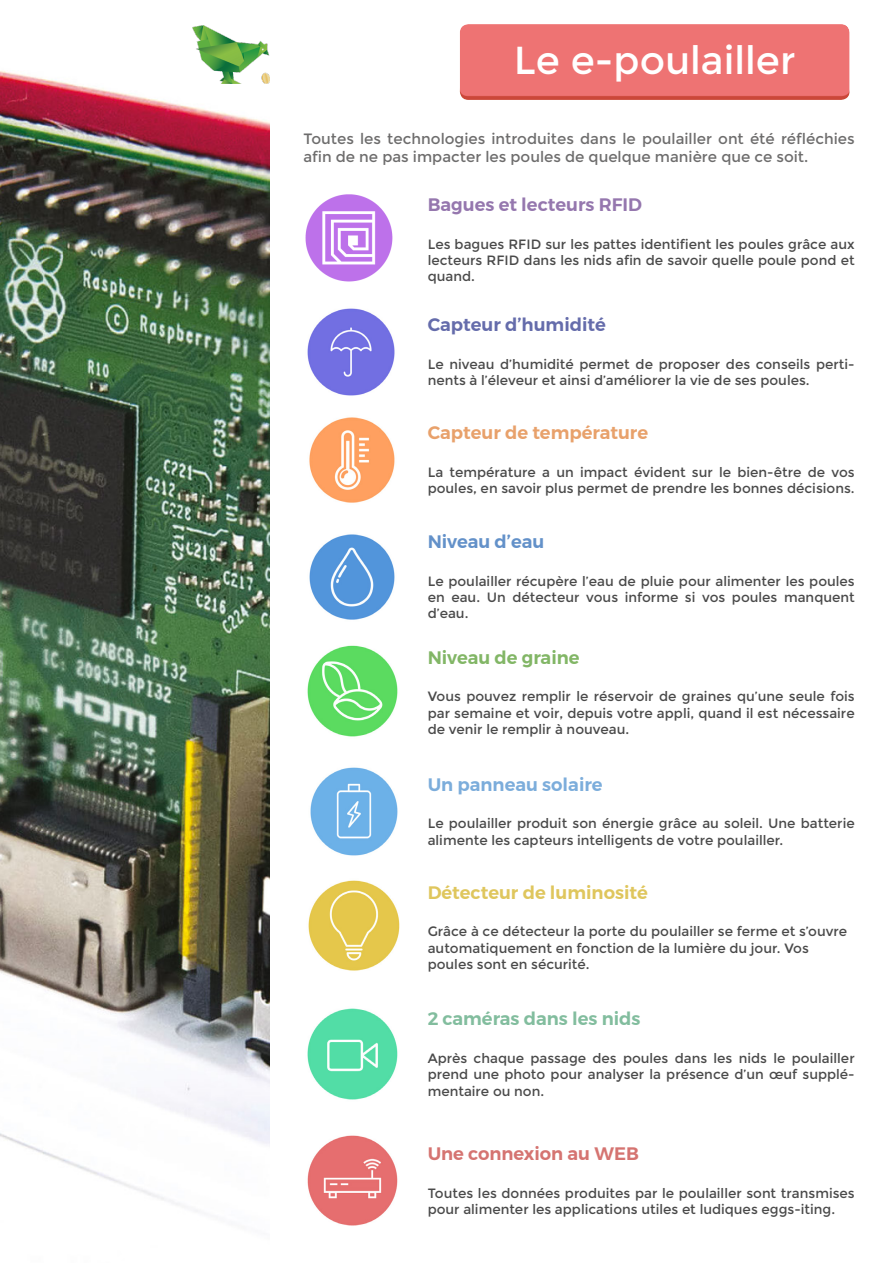
<style>
.page{position:relative;width:893px;height:1263px;background:#fff}
.page>*{position:absolute;margin:0;border:0;box-sizing:border-box;transform-origin:0 0}
.t1{font:39px "Montserrat";color:#fff}
.t2{font:600 18px "Montserrat";color:#dfc65d}
.t3{font:600 18px "Montserrat";color:#9577ae}
.t4{font:600 18px "Montserrat";color:#e8a16b}
.t5{font:600 18px "Montserrat";color:#82bd9e}
.t6{font:600 18px "Montserrat";color:#656cab}
.t7{font:600 18px "Montserrat";color:#d57471}
.t8{font:600 18px "Montserrat";color:#7caddb}
.t9{font:600 18px "Montserrat";color:#82b666}
.t10{font:600 18px "Montserrat";color:#6391c9}
.t11{font:15px/18px "Montserrat";color:#494848}
.t12{font:13.5px/16.2px "Montserrat";color:#4a4a4a}
</style>
<div class="page">
<img style="left:0;top:27px;width:269px;height:1185px">
<img style="left:193px;top:25px;width:76px;height:59px">
<div style="left:459px;top:22px;width:393px;height:79px;background:#ce8056;opacity:.75"></div>
<img style="left:310px;top:767px;width:88px;height:89px">
<img style="left:307px;top:1008px;width:91px;height:92px">
<img style="left:309px;top:534px;width:86px;height:86px">
<img style="left:307px;top:645px;width:91px;height:92px">
<img style="left:307px;top:1135px;width:91px;height:91px">
<img style="left:308px;top:880px;width:92px;height:91px">
<img style="left:307px;top:308px;width:88px;height:88px">
<img style="left:309px;top:417px;width:86px;height:86px">
<img style="left:305px;top:194px;width:88px;height:88px">
<h1 class="t1" style="left:514px;top:38px;width:283px">Le e-poulailler</h1>
<p class="t11" style="left:303px;top:130px;width:553px">Toutes les technologies introduites dans le poulailler ont été réfléchies afin de ne pas impacter les poules de quelque manière que ce soit.</p>
<h2 class="t3" style="left:428px;top:190px;width:216px">Bagues et lecteurs RFID</h2>
<p class="t12" style="left:428px;top:236px;width:428px;text-align:justify">Les bagues RFID sur les pattes identifient les poules grâce aux lecteurs RFID dans les nids afin de savoir quelle poule pond et quand.</p>
<h2 class="t6" style="left:428px;top:310px;width:180px">Capteur d’humidité</h2>
<p class="t12" style="left:428px;top:356px;width:428px">Le niveau d’humidité permet de proposer des conseils perti&shy;nents à l’éleveur et ainsi d’améliorer la vie de ses poules.</p>
<h2 class="t4" style="left:428px;top:418px;width:222px">Capteur de température</h2>
<p class="t12" style="left:428px;top:464px;width:428px">La température a un impact évident sur le bien-être de vos poules, en savoir plus permet de prendre les bonnes décisions.</p>
<h2 class="t10" style="left:428px;top:527px;width:118px">Niveau d’eau</h2>
<p class="t12" style="left:428px;top:573px;width:429px;text-align:justify">Le poulailler récupère l’eau de pluie pour alimenter les poules en eau. Un détecteur vous informe si vos poules manquent d’eau.</p>
<h2 class="t9" style="left:428px;top:643px;width:153px">Niveau de graine</h2>
<p class="t12" style="left:428px;top:689px;width:428px;text-align:justify">Vous pouvez remplir le réservoir de graines qu’une seule fois par semaine et voir, depuis votre appli, quand il est nécessaire de venir le remplir à nouveau.</p>
<h2 class="t8" style="left:428px;top:770px;width:176px">Un panneau solaire</h2>
<p class="t12" style="left:428px;top:816px;width:428px">Le poulailler produit son énergie grâce au soleil. Une batterie alimente les capteurs intelligents de votre poulailler.</p>
<h2 class="t2" style="left:428px;top:878px;width:222px">Détecteur de luminosité</h2>
<p class="t12" style="left:428px;top:924px;width:421px">Grâce à ce détecteur la porte du poulailler se ferme et s’ouvre automatiquement en fonction de la lumière du jour. Vos poules sont en sécurité.</p>
<h2 class="t5" style="left:428px;top:1005px;width:214px">2 caméras dans les nids</h2>
<p class="t12" style="left:428px;top:1050px;width:428px;text-align:justify">Après chaque passage des poules dans les nids le poulailler prend une photo pour analyser la présence d’un œuf supplé&shy;mentaire ou non.</p>
<h2 class="t7" style="left:428px;top:1139px;width:213px">Une connexion au WEB</h2>
<p class="t12" style="left:428px;top:1185px;width:429px">Toutes les données produites par le poulailler sont transmises pour alimenter les applications utiles et ludiques eggs-iting.</p>
</div>
